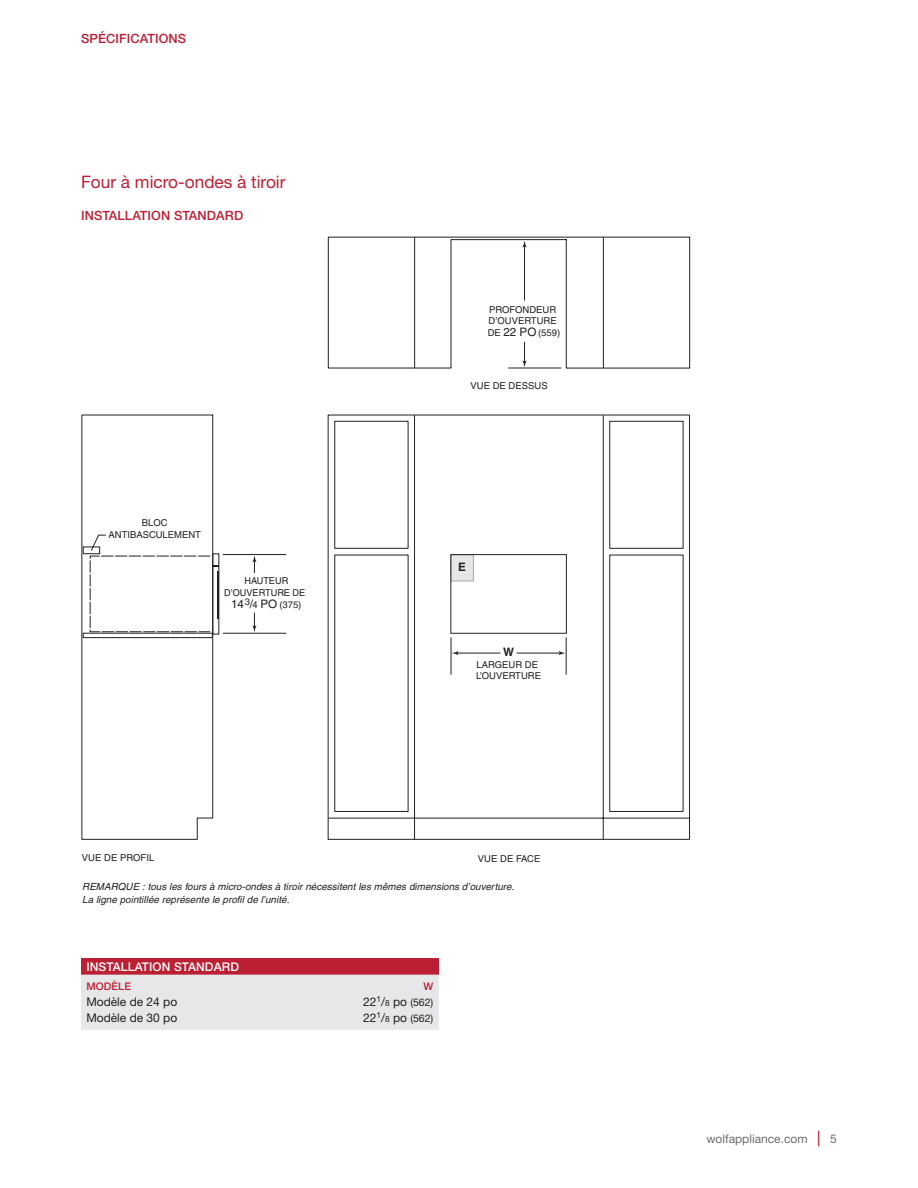
<style>
.page{position:relative;width:918px;height:1188px;background:#fff}
.page>*{position:absolute;margin:0;border:0;box-sizing:border-box;transform-origin:0 0}
.t1{font:17.25px "Helvetica Neue LT Std";color:#ba1f33}
.t2{font:500 12.75px "Helvetica Neue LT Std";letter-spacing:.01em;color:#ba1f33}
.t3{font:12px "Helvetica Neue LT Std";color:#231f20}
.t4{font:500 12px "Helvetica Neue LT Std";letter-spacing:.01em;color:#fff}
.t5{font:12px "Helvetica Neue LT Std";color:#6c6d70}
.t6{font:700 11.7px "Helvetica";color:#231f20}
.t7{font:500 10.5px "Helvetica Neue LT Std";letter-spacing:.01em;color:#ba1f33}
.t8{font:italic 9.75px/12.8px "Helvetica";letter-spacing:.005em;color:#231f20}
.t9{font:9.45px/11.7px "Helvetica";color:#231f20}
.s1{font-size:11.7px}
.s2{font-size:8.4px}
.s3{font-size:10.5px}
.s4{font-weight:500;font-size:15.6px;color:#ba1f33}
</style>
<div class="page">
<svg style="left:81px;top:414px;width:609px;height:426px"></svg>
<svg style="left:327px;top:237px;width:363px;height:132px"></svg>
<svg style="left:523px;top:342px;width:4px;height:25px"></svg>
<svg style="left:523px;top:241px;width:4px;height:6px"></svg>
<hr style="left:524px;top:246px;width:1px;height:54px;background:#231f20">
<hr style="left:509px;top:368px;width:52px;height:1px;background:#231f20">
<svg style="left:252px;top:613px;width:5px;height:19px"></svg>
<svg style="left:252px;top:556px;width:5px;height:17px"></svg>
<hr style="left:223px;top:554px;width:63px;height:1px;background:#231f20">
<hr style="left:223px;top:633px;width:63px;height:1px;background:#231f20">
<div style="left:83px;top:633px;width:130px;height:5px;border:1px solid #231f20"></div>
<div style="left:212px;top:553px;width:7px;height:82px;border:1px solid #231f20"></div>
<svg style="left:213px;top:565px;width:6px;height:2px"></svg>
<hr style="left:217px;top:571px;width:2px;height:48px;background:#231f20">
<div style="left:451px;top:554px;width:23px;height:27px;background:#e6e7e9;border:1px solid #a8a9ad"></div>
<svg style="left:559px;top:651px;width:6px;height:4px"></svg>
<hr style="left:517px;top:653px;width:44px;height:1px;background:#231f20">
<svg style="left:452px;top:651px;width:6px;height:4px"></svg>
<hr style="left:457px;top:653px;width:43px;height:1px;background:#231f20">
<div style="left:450px;top:554px;width:117px;height:80px;border:1px solid #231f20"></div>
<hr style="left:451px;top:638px;width:1px;height:36px;background:#231f20">
<hr style="left:566px;top:638px;width:1px;height:36px;background:#231f20">
<svg style="left:91px;top:535px;width:15px;height:16px"></svg>
<div style="left:83px;top:547px;width:17px;height:7px;border:1px solid #231f20"></div>
<div style="left:81px;top:958px;width:358px;height:17px;background:#ba1f33"></div>
<div style="left:81px;top:975px;width:358px;height:55px;background:#e6e7e9"></div>
<h2 class="t2" style="left:81px;top:31px;width:107px">SPÉCIFICATIONS</h2>
<h1 class="t1" style="left:81px;top:171px;width:206px">Four à micro-ondes à tiroir</h1>
<h2 class="t2" style="left:81px;top:208px;width:164px">INSTALLATION STANDARD</h2>
<p class="t9" style="left:109px;top:517px;width:94px;text-align:center">BLOC<br>ANTIBASCULEMENT</p>
<p class="t9" style="left:224px;top:575px;width:83px;text-align:center">HAUTEUR<br>D’OUVERTURE DE<br><span class="s1">14</span>3<span class="s1">/</span>4 <span class="s1">PO</span> (375)</p>
<p class="t9" style="left:488px;top:304px;width:74px">PROFONDEUR<br>D’OUVERTURE<br>DE <span class="s1">22 PO</span> (559)</p>
<p class="t9" style="left:470px;top:380px;width:79px">VUE DE DESSUS</p>
<p class="t6" style="left:458px;top:560px;width:9px">E</p>
<p class="t6" style="left:503px;top:645px;width:12px">W</p>
<p class="t9" style="left:476px;top:659px;width:66px">LARGEUR DE<br>L’OUVERTURE</p>
<p class="t9" style="left:82px;top:852px;width:74px">VUE DE PROFIL</p>
<p class="t8" style="left:82px;top:880px;width:434px">REMARQUE : tous les fours à micro-ondes à tiroir nécessitent les mêmes dimensions d’ouverture.<br>La ligne pointillée représente le profil de l’unité.</p>
<p class="t9" style="left:478px;top:852px;width:64px">VUE DE FACE</p>
<p class="t4" style="left:86px;top:959px;width:154px">INSTALLATION STANDARD</p>
<p class="t7" style="left:86px;top:980px;width:46px">MODÈLE</p>
<p class="t7" style="left:423px;top:980px;width:11px">W</p>
<p class="t3" style="left:86px;top:994px;width:92px">Modèle de 24 po</p>
<p class="t3" style="left:363px;top:994px;width:72px">22<sup>1</sup>/<span class="s2">8</span> po <span class="s3">(562)</span></p>
<p class="t3" style="left:86px;top:1011px;width:92px">Modèle de 30 po</p>
<p class="t3" style="left:363px;top:1011px;width:72px">22<sup>1</sup>/<span class="s2">8</span> po <span class="s3">(562)</span></p>
<p class="t5" style="left:707px;top:1131px;width:132px">wolfappliance.com <span class="s4">|</span> 5</p>
</div>
